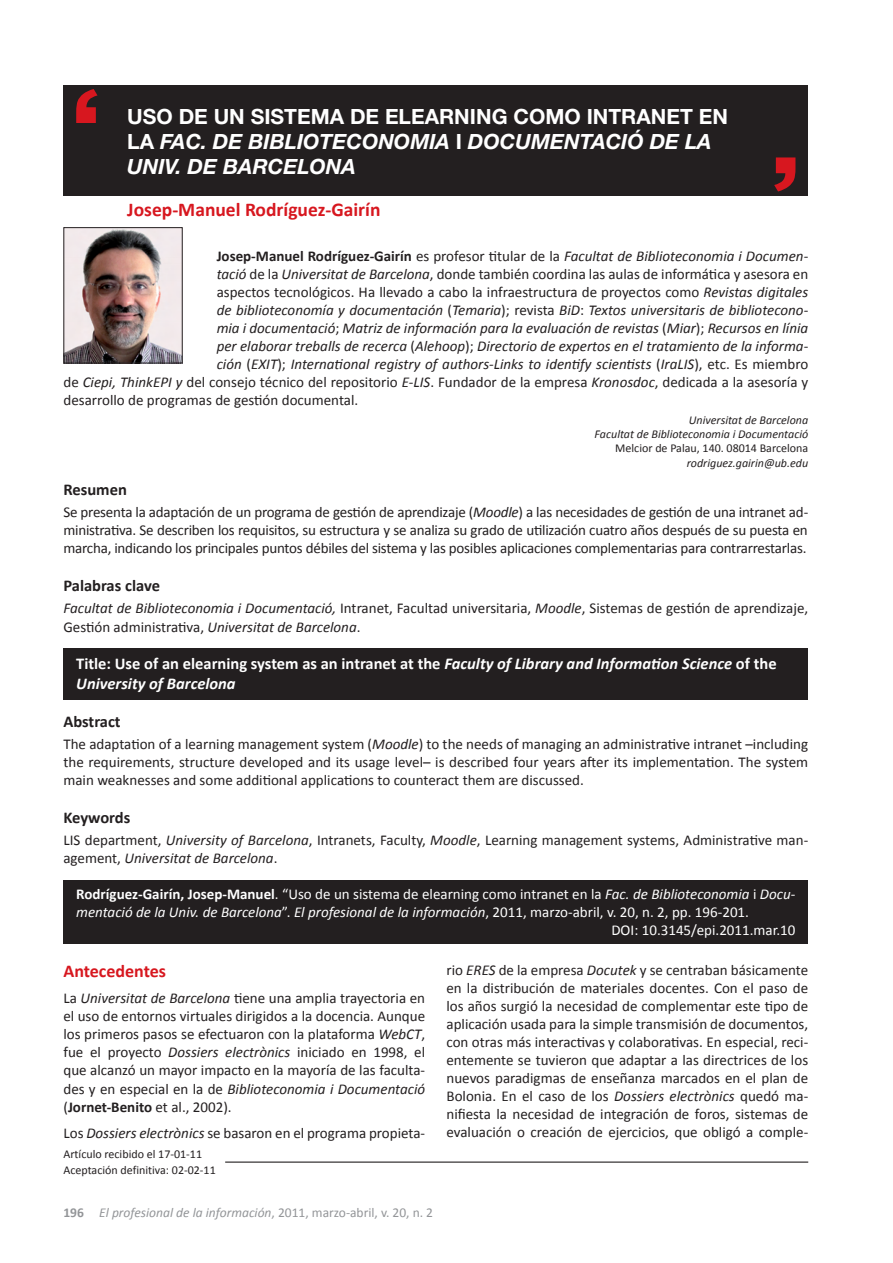
<style>
.page{position:relative;width:893px;height:1263px;background:#fff}
.page>*{position:absolute;margin:0;border:0;box-sizing:border-box;transform-origin:0 0}
.t1{font:italic 700 21px/24.8px "Helvetica Neue";color:#fff;text-align:justify}
.t2{font:700 21px "Helvetica Neue";color:#fff}
.t3{font:700 19.5px "Calibri";color:#d7171f}
.t4{font:700 18px "Calibri";color:#d7171f}
.t5{font:italic 700 16.5px/19.8px "Calibri";color:#fff}
.t6{font:700 16.5px "Calibri";color:#231f20}
.t7{font:15px/18px "Calibri";color:#231f20;text-align:justify}
.t8{font:italic 15px "Calibri";color:#231f20}
.t9{font:15px "Calibri";color:#fff}
.t10{font:italic 15px "Calibri";color:#fff}
.t11{font:italic 13.5px "Calibri";color:#939598}
.t12{font:12px/15.6px "Calibri";color:#231f20}
.t13{font:italic 12px/14.4px "Calibri";color:#231f20;text-align:right}
.s1{font-style:normal}
.s2{font-weight:700;font-style:normal}
.s3{font-style:italic}
.s4{font-weight:700}
</style>
<div class="page">
<div style="left:63px;top:85px;width:744px;height:110px;background:#231f20"></div>
<svg style="left:774px;top:157px;width:21px;height:34px"></svg>
<svg style="left:76px;top:89px;width:21px;height:34px"></svg>
<div style="left:63px;top:880px;width:744px;height:64px;background:#231f20"></div>
<div style="left:63px;top:648px;width:744px;height:51px;background:#231f20"></div>
<hr style="left:225px;top:1161px;width:582px;height:1px;background:#231f20">
<img style="left:65px;top:229px;width:115px;height:132px">
<div style="left:63px;top:227px;width:119px;height:136px;border:1px solid #231f20"></div>
<h1 class="t2" style="left:127px;top:104px;width:138px">USODEUNSISTEMA</h1>
<h1 class="t2" style="left:350px;top:104px;width:50px">DE ELEARNING</h1>
<h1 class="t2" style="left:513px;top:104px;width:18px">COMO</h1>
<h1 class="t2" style="left:586px;top:104px;width:15px">INTRANET</h1>
<h1 class="t1" style="left:127px;top:104px;width:586px;text-indent:571px"><span class="s1">EN LA</span> FAC. DE BIBLIO TECONOMIA <span class="s1">I</span> DO CUMENTACIÓ DE LA UNIV. DE BARCELONA</h1>
<h2 class="t3" style="left:127px;top:197px;width:254px">Josep-Manuel Rodríguez-Gairín</h2>
<p class="t8" style="left:216px;top:245px;width:593px"><span class="s2">Josep-Manuel Rodríguez-Gairín</span> <span class="s1">es profesor titular de la</span> Facultat de Biblioteconomia i Documen-</p>
<p class="t7" style="left:216px;top:265px;width:593px"><span class="s3">tació</span> de la <span class="s3">Universitat de Barcelona</span>, donde también coordina las aulas de informática y asesora en</p>
<p class="t7" style="left:216px;top:283px;width:592px">aspectos tecnológicos. Ha llevado a cabo la infraestructura de proyectos como <span class="s3">Revistas digitales</span></p>
<p class="t8" style="left:216px;top:299px;width:593px">de biblioteconomía y documentación <span class="s1">(</span>Temaria<span class="s1">); revista</span> BiD<span class="s1">:</span> Textos universitaris de bibliotecono-</p>
<p class="t8" style="left:216px;top:317px;width:592px">mia i documentació<span class="s1">;</span> Matriz de información para la evaluación de revistas <span class="s1">(</span>Miar<span class="s1">);</span> Recursos en línia</p>
<p class="t8" style="left:216px;top:335px;width:593px">per elaborar treballs de recerca <span class="s1">(</span>Alehoop<span class="s1">);</span> Directorio de expertos en el tratamiento de la informa-</p>
<p class="t8" style="left:216px;top:353px;width:593px">ción <span class="s1">(</span>EXIT<span class="s1">);</span> International registry of authors-Links to identify scientists <span class="s1">(</span>IraLIS<span class="s1">), etc. Es miembro</span></p>
<p class="t7" style="left:63px;top:373px;width:746px">de <span class="s3">Ciepi, ThinkEPI y</span> del consejo técnico del repositorio <span class="s3">E-LIS</span>. Fundador de la empresa <span class="s3">Kronosdoc</span>, dedicada a la asesoría y</p>
<p class="t7" style="left:63px;top:391px;width:296px">desarrollo de programas de gestión documental.</p>
<p class="t13" style="left:594px;top:412px;width:215px">Universitat de Barcelona<br>Facultat de Biblioteconomia i Documentació</p>
<p class="t12" style="left:615px;top:440px;width:194px">Melcior de Palau, 140. 08014 Barcelona</p>
<p class="t13" style="left:686px;top:455px;width:123px">rodriguez.gairin@ub.edu</p>
<p class="t6" style="left:63px;top:479px;width:65px">Resumen</p>
<p class="t7" style="left:63px;top:503px;width:746px">Se presenta la adaptación de un programa de gestión de aprendizaje (<span class="s3">Moodle</span>) a las necesidades de gestión de una intranet ad&shy;ministrativa. Se describen los requisitos, su estructura y se analiza su grado de utilización cuatro años después de su puesta en marcha, indicando los principales puntos débiles del sistema y las posibles aplicaciones complementarias para contrarrestarlas.</p>
<p class="t6" style="left:63px;top:575px;width:98px">Palabras clave</p>
<p class="t7" style="left:63px;top:599px;width:746px"><span class="s3">Facultat de Biblioteconomia i Documentació,</span> Intranet, Facultad universitaria, <span class="s3">Moodle</span>, Sistemas de gestión de aprendizaje,<br>Gestión administrativa, <span class="s3">Universitat de Barcelona</span>.</p>
<p class="t5" style="left:76px;top:653px;width:701px"><span class="s1">Title: Use of an elearning system as an intranet at the</span> Faculty of Library and Information Science <span class="s1">of the<br></span>University of Barcelona</p>
<p class="t6" style="left:63px;top:710px;width:59px">Abstract</p>
<p class="t7" style="left:63px;top:735px;width:746px">The adaptation of a learning management system (<span class="s3">Moodle</span>) to the needs of managing an administrative intranet –including the requirements, structure developed and its usage level– is described four years after its implementation. The system main weaknesses and some additional applications to counteract them are discussed.</p>
<p class="t6" style="left:63px;top:806px;width:68px">Keywords</p>
<p class="t7" style="left:63px;top:831px;width:746px">LIS department, <span class="s3">University of Barcelona</span>, Intranets, Faculty, <span class="s3">Moodle</span>, Learning management systems, Administrative man&shy;agement, <span class="s3">Universitat de Barcelona</span>.</p>
<p class="t9" style="left:76px;top:884px;width:720px"><span class="s4">Rodríguez-Gairín, Josep-Manuel</span>. “Uso de un sistema de elearning como intranet en la <span class="s3">Fac. de Biblioteconomia</span> i <span class="s3">Docu-</span></p>
<p class="t10" style="left:76px;top:902px;width:674px">mentació de la Univ. de Barcelona<span class="s1">”.</span> El profesional de la información<span class="s1">, 2011, marzo-abril, v. 20, n. 2, pp. 196-201.</span></p>
<p class="t9" style="left:611px;top:920px;width:185px">DOI: 10.3145/epi.2011.mar.10</p>
<p class="t4" style="left:63px;top:959px;width:104px">Antecedentes</p>
<p class="t7" style="left:63px;top:989px;width:363px">La <span class="s3">Universitat de Barcelona</span> tiene una amplia trayectoria en el uso de entornos virtuales dirigidos a la docencia. Aunque los primeros pasos se efectuaron con la plataforma <span class="s3">WebCT</span>, fue el proyecto <span class="s3">Dossiers electrònics</span> iniciado en 1998, el que alcanzó un mayor impacto en la mayoría de las faculta&shy;des y en especial en la de <span class="s3">Biblioteconomia i Documentació </span>(<span class="s4">Jornet-Benito</span> et al., 2002).</p>
<p class="t7" style="left:63px;top:1123px;width:363px">Los <span class="s3">Dossiers electrònics</span> se basaron en el programa propieta-</p>
<p class="t7" style="left:446px;top:960px;width:363px">rio <span class="s3">ERES</span> de la empresa <span class="s3">Docutek</span> y se centraban básicamente en la distribución de materiales docentes. Con el paso de los años surgió la necesidad de complementar este tipo de aplicación usada para la simple transmisión de documentos, con otras más interactivas y colaborativas. En especial, reci&shy;entemente se tuvieron que adaptar a las directrices de los nuevos paradigmas de enseñanza marcados en el plan de Bolonia. En el caso de los <span class="s3">Dossiers electrònics</span> quedó ma&shy;nifiesta la necesidad de integración de foros, sistemas de evaluación o creación de ejercicios, que obligó a comple-</p>
<p class="t12" style="left:63px;top:1146px;width:154px">Artículo recibido el 17-01-11<br>Aceptación definitiva: 02-02-11</p>
<p class="t11" style="left:63px;top:1202px;width:371px"><span class="s2">196</span> El profesional de la información<span class="s1">, 2011, marzo-abril, v. 20, n. 2</span></p>
</div>
